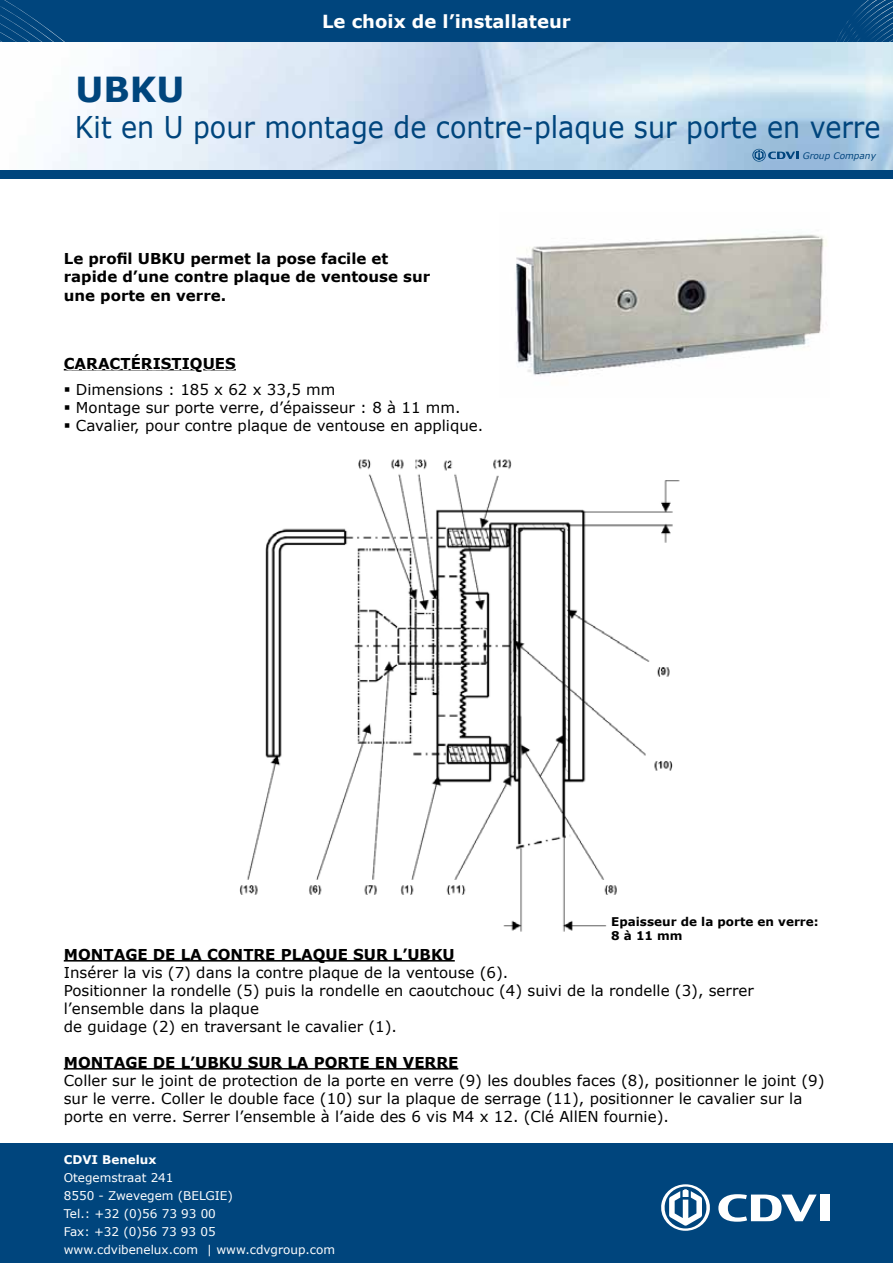
<style>
.page{position:relative;width:893px;height:1263px;background:#fff}
.page>*{position:absolute;margin:0;border:0;box-sizing:border-box;transform-origin:0 0}
.t1{font:700 34.5px "Verdana";color:#00457d}
.t2{font:33px "Verdana";color:#00457d;scale:.96 1}
.t3{font:30px "Verdana";color:#00457d;scale:.9 1}
.t4{font:700 18px "Verdana";color:#fff}
.t5{font:15px/18px "Verdana";color:#000}
.t6{font:700 15px/18px "Verdana";color:#000}
.t7{font:700 15px "Verdana";color:#fff}
.t8{font:12px/18px "Verdana";color:#fff}
.t9{font:700 12px/14.4px "Verdana";color:#000}
.t10{font:700 12px "Verdana";color:#fff}
.t11{font:italic 9px "Verdana";color:#00457d}
</style>
<div class="page">
<div style="left:0;top:0;width:893px;height:43px;background:#00457d"></div>
<svg style="left:0;top:0;width:176px;height:43px"></svg>
<svg style="left:830px;top:0;width:63px;height:43px"></svg>
<div style="left:0;top:1144px;width:893px;height:119px;background:#00457d"></div>
<svg style="left:718px;top:1194px;width:99px;height:28px"></svg>
<div style="left:820px;top:1194px;width:9px;height:27px;background:#fff"></div>
<svg style="left:661px;top:1184px;width:49px;height:47px"></svg>
<svg style="left:52px;top:43px;width:841px;height:127px;background:#d1e2f1"></svg>
<div style="left:0;top:170px;width:893px;height:9px;background:#00457d"></div>
<svg style="left:752px;top:149px;width:47px;height:13px"></svg>
<img style="left:516px;top:234px;width:311px;height:142px">
<svg style="left:63px;top:368px;width:173px;height:3px"></svg>
<img style="left:239px;top:459px;width:441px;height:473px">
<hr style="left:64px;top:960px;width:391px;height:1px;background:#000">
<hr style="left:64px;top:1068px;width:394px;height:1px;background:#000">
<div style="left:611px;top:901px;width:266px;height:54px;background:#fff"></div>
<svg style="left:608px;top:913px;width:3px;height:19px"></svg>
<p class="t7" style="left:273px;top:5px;width:349px">Manufacturing Access Control since 1985</p>
<p class="t4" style="left:322px;top:9px;width:250px">Le choix de l’installateur</p>
<h1 class="t1" style="left:76px;top:65px;width:107px">Tekst</h1>
<h2 class="t2" style="left:75px;top:103px;width:102px">Merk<sup>®</sup></h2>
<h1 class="t1" style="left:76px;top:65px;width:110px">UBKU</h1>
<h3 class="t3" style="left:75px;top:106px;width:897px">Kit en U pour montage de contre-plaque sur porte en verre</h3>
<p class="t11" style="left:803px;top:150px;width:75px">Group Company</p>
<p class="t6" style="left:64px;top:250px;width:368px">Le profil UBKU permet la pose facile et rapide d’une contre plaque de ventouse sur une porte en verre.</p>
<p class="t6" style="left:64px;top:354px;width:12px">caract</p>
<p class="t6" style="left:131px;top:354px;width:107px">éristiques</p>
<p class="t5" style="left:64px;top:381px;width:273px">▪ Dimensions : 185 x 62 x 33,5 mm</p>
<p class="t5" style="left:64px;top:399px;width:398px">▪ Montage sur porte verre, d’épaisseur : 8 à 11 mm.</p>
<p class="t5" style="left:64px;top:417px;width:421px">▪ Cavalier, pour contre plaque de ventouse en applique.</p>
<p class="t9" style="left:611px;top:914px;width:209px">Epaisseur de la porte en verre:<br>8 à 11 mm</p>
<p class="t6" style="left:64px;top:945px;width:392px">MONTAGE DE LA CONTRE PLAQUE SUR L’UBKU</p>
<p class="t5" style="left:64px;top:963px;width:691px">Insérer la vis (7) dans la contre plaque de la ventouse (6).<br>Positionner la rondelle (5) puis la rondelle en caoutchouc (4) suivi de la rondelle (3), serrer l’ensemble dans la plaque<br>de guidage (2) en traversant le cavalier (1).</p>
<p class="t6" style="left:64px;top:1053px;width:396px">MONTAGE DE L’UBKU SUR LA PORTE EN VERRE</p>
<p class="t5" style="left:64px;top:1071px;width:762px">Coller sur le joint de protection de la porte en verre (9) les doubles faces (8), positionner le joint (9) sur le verre. Coller le double face (10) sur la plaque de serrage (11), positionner le cavalier sur la porte en verre. Serrer l’ensemble à l’aide des 6 vis M4 x 12. (Clé AllEN fournie).</p>
<p class="t10" style="left:64px;top:1151px;width:94px">CDVI Benelux</p>
<p class="t8" style="left:64px;top:1168px;width:273px">Otegemstraat 241<br>8550 - Zwevegem (BELGIE)<br>Tel.: +32 (0)56 73 93 00<br>Fax: +32 (0)56 73 93 05 www.cdvibenelux.com | www.cdvgroup.com</p>
</div>
